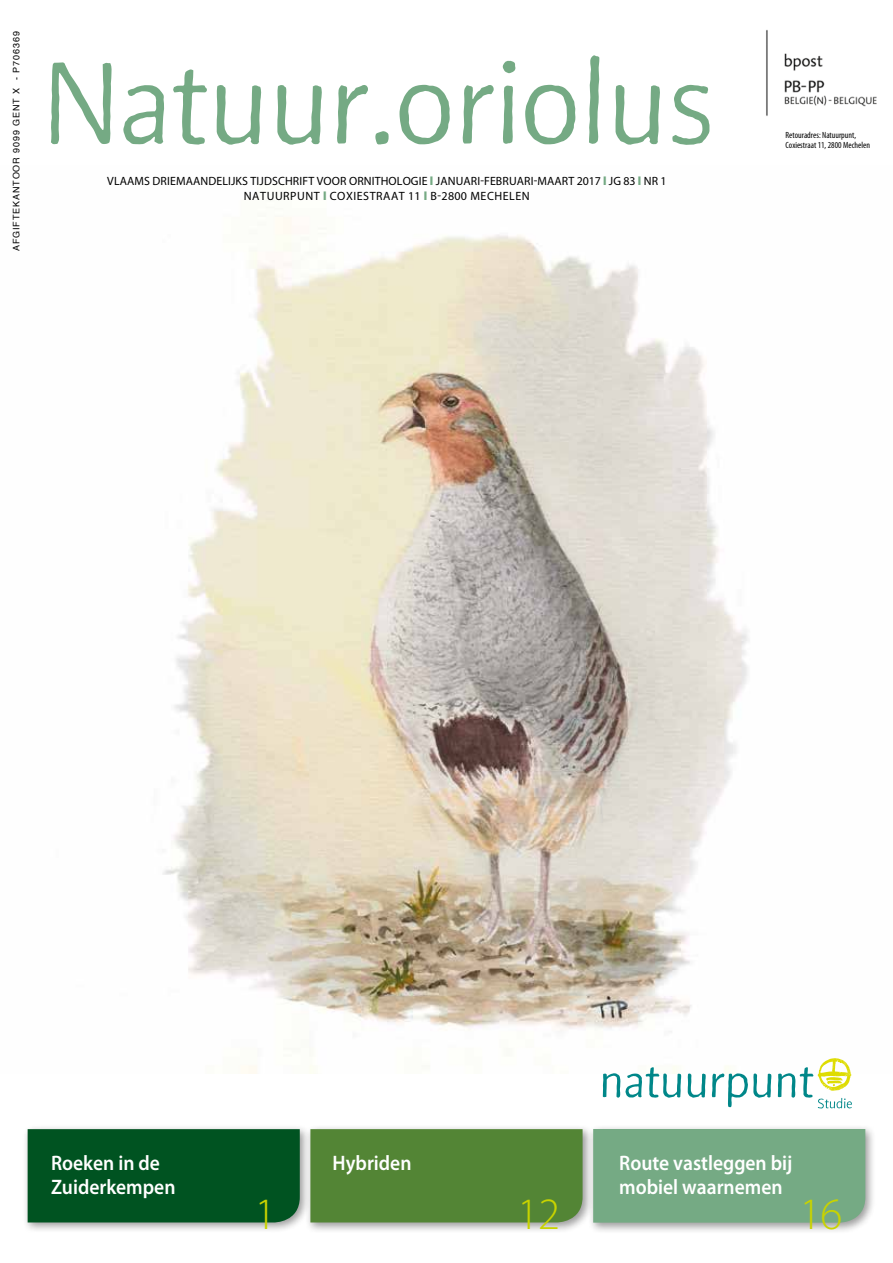
<style>
.page{position:relative;width:893px;height:1263px;background:#fff}
.page>*{position:absolute;margin:0;border:0;box-sizing:border-box;transform-origin:0 0}
.t1{font:130.5px "Beo Sans R11";color:#75aa84}
.t2{font:300 45px "Myriad Pro";color:#c8d300}
.t3{font:600 21px/24px "Myriad Pro";color:#fff;scale:.93 1}
.t4{font:12px/14.4px "Myriad Pro";letter-spacing:.01em;color:#000;text-align:center}
.t5{font:condensed 9px/10.5px "Myriad Pro";color:#000}
.t6{font:9px "Helvetica";letter-spacing:.1em;color:#000}
.s1{font-weight:900;color:#75aa84}
</style>
<div class="page">
<img style="left:163px;top:216px;width:586px;height:858px">
<div style="left:22px;top:1124px;width:289px;height:109px;background:#000;opacity:.4"></div>
<div style="left:28px;top:1129px;width:272px;height:93px;background:#005321"></div>
<div style="left:305px;top:1124px;width:289px;height:109px;background:#000;opacity:.4"></div>
<div style="left:310px;top:1129px;width:273px;height:93px;background:#538535"></div>
<div style="left:588px;top:1124px;width:289px;height:110px;background:#000;opacity:.4"></div>
<div style="left:593px;top:1129px;width:272px;height:93px;background:#75aa84"></div>
<svg style="left:603px;top:1067px;width:78px;height:31px"></svg>
<svg style="left:688px;top:1073px;width:18px;height:25px"></svg>
<svg style="left:712px;top:1073px;width:60px;height:34px"></svg>
<svg style="left:778px;top:1058px;width:74px;height:50px"></svg>
<img style="left:766px;top:30px;width:111px;height:86px">
<p class="t6" style="left:9px;top:251px;width:221px;rotate:-90deg">AFGIFTEKANTOOR 9099 GENT X - P706369</p>
<h1 class="t1" style="left:43px;top:40px;width:673px">Natuur.oriolus</h1>
<p class="t4" style="left:107px;top:174px;width:561px">VLAAMS DRIEMAANDELIJKS TIJDSCHRIFT VOOR ORNITHOLOGIE <span class="s1">l</span> JANUARI-FEBRUARI-MAART 2017 <span class="s1">l</span> JG 83 <span class="s1">l</span> NR 1<br>NATUURPUNT <span class="s1">l</span> COXIESTRAAT 11 <span class="s1">l</span> B-2800 MECHELEN</p>
<p class="t5" style="left:785px;top:129px;width:86px">Retouradres: Natuurpunt,<br>Coxiestraat 11, 2800 Mechelen</p>
<h3 class="t3" style="left:51px;top:1151px;width:135px">Roeken in de<br>Zuiderkempen</h3>
<h3 class="t3" style="left:333px;top:1151px;width:86px">Hybriden</h3>
<h2 class="t2" style="left:254px;top:1189px;width:23px">1</h2>
<h2 class="t2" style="left:517px;top:1189px;width:45px">12</h2>
<h2 class="t2" style="left:799px;top:1189px;width:45px">16</h2>
<h3 class="t3" style="left:619px;top:1151px;width:188px">Route vastleggen bij mobiel waarnemen</h3>
</div>
